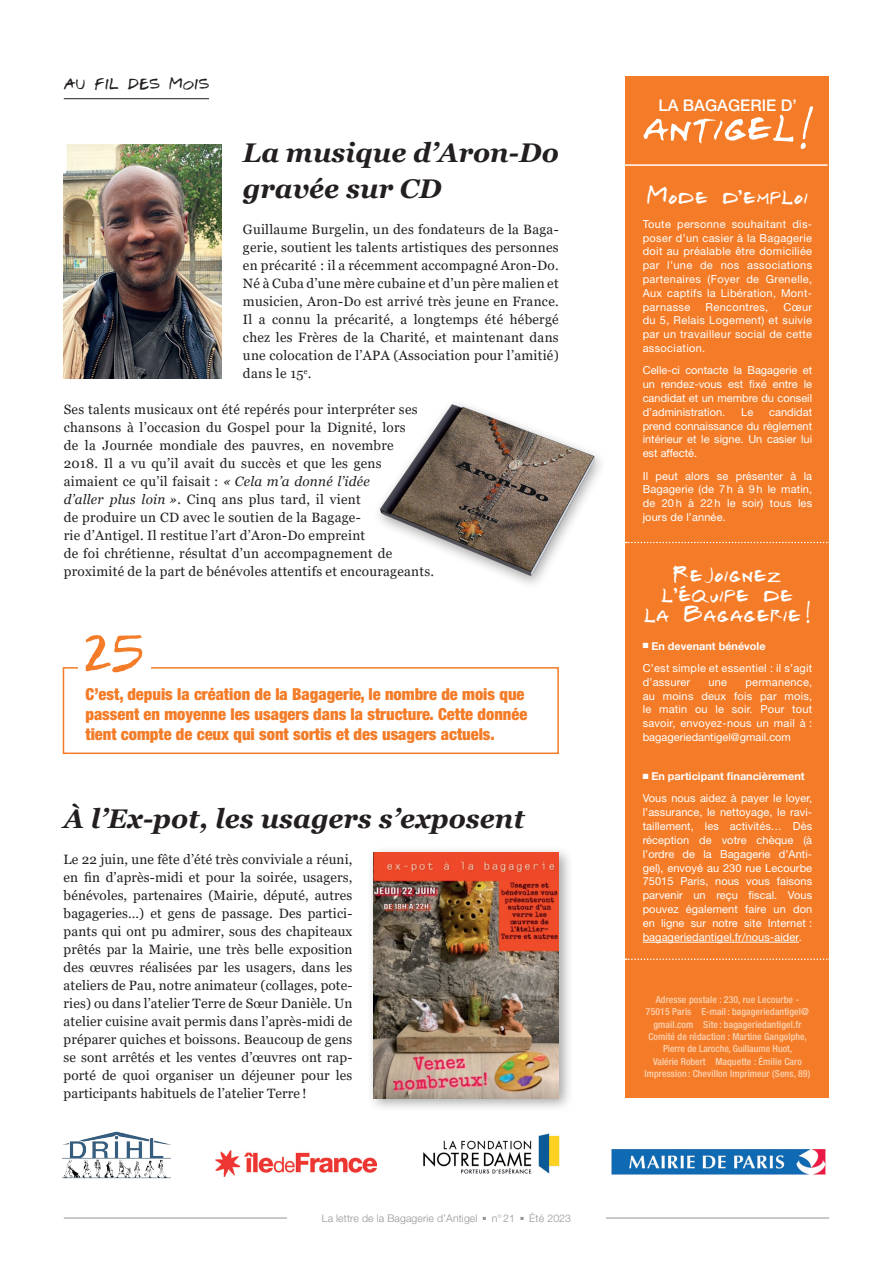
<style>
.page{position:relative;width:893px;height:1263px;background:#fff}
.page>*{position:absolute;margin:0;border:0;box-sizing:border-box;transform-origin:0 0}
.folio{font:700 76.95px "Josef Xuerebs Friends";color:#f47c28}
.t1{font:italic 57.6px "Josef Xuerebs Friends";color:#fff}
.txt_courant{font:italic 700 30px "Josef Xuerebs Friends";letter-spacing:.02em;color:#fff}
.Titre_niveau_2{font:italic 700 27px/36px "Georgia";color:#231f20}
.Surtitre{font:italic 700 19.5px "Josef Xuerebs Friends";letter-spacing:.02em;color:#231f20}
.txt_courant-2{font:900 condensed 16.5px/19.8px "Helvetica Neue LT Std";color:#f47c28}
.t2{font:500 16.05px "Helvetica Neue LT Std";color:#fff}
.txt_courant-3{font:13.5px/18px "Georgia";letter-spacing:.02em;color:#231f20;text-align:justify}
.txt_courant-4{font:10.95px/13.8px "Helvetica Neue LT Std";letter-spacing:.01em;color:#fff;text-align:justify}
.txt_courant-5{font:10.95px "Helvetica Neue LT Std";letter-spacing:.03em;color:#fff}
.txt_courant-6{font:700 10.8px "Helvetica Neue LT Std";color:#fff}
.t3{font:300 10.5px "Helvetica Neue LT Std";letter-spacing:.01em;color:#939598}
.txt_courant-7{font:500 condensed 9.75px/12.3px "Helvetica Neue LT Std";letter-spacing:.01em;color:#fcd3b2;text-align:center}
.s1{font-style:italic}
</style>
<div class="page">
<hr style="left:64px;top:1218px;width:765px;height:1px;background:#939598">
<div style="left:287px;top:1214px;width:319px;height:8px;background:#fff"></div>
<img style="left:63px;top:1131px;width:108px;height:48px">
<img style="left:423px;top:1133px;width:137px;height:41px">
<img style="left:611px;top:1149px;width:215px;height:26px">
<img style="left:215px;top:1150px;width:162px;height:26px">
<div style="left:626px;top:77px;width:203px;height:1021px;background:#f47c28"></div>
<hr style="left:643px;top:942px;width:156px;height:1px;background:#fff">
<svg style="left:626px;top:542px;width:203px;height:1px"></svg>
<hr style="left:624px;top:164px;width:204px;height:2px;background:#fff">
<svg style="left:626px;top:958px;width:203px;height:2px"></svg>
<hr style="left:64px;top:98px;width:145px;height:1px;background:#231f20">
<div style="left:63px;top:667px;width:496px;height:87px;border:2px solid #f47c28"></div>
<div style="left:79px;top:616px;width:72px;height:57px;background:#fff"></div>
<img style="left:378px;top:404px;width:223px;height:179px">
<div style="left:366px;top:845px;width:208px;height:268px;background:#231f20;opacity:.4"></div>
<img style="left:374px;top:853px;width:185px;height:245px">
<img style="left:64px;top:144px;width:158px;height:234px">
<p class="Surtitre" style="left:64px;top:74px;width:147px">AU FIL DES MOIS</p>
<p class="Titre_niveau_2" style="left:243px;top:135px;width:317px">La musique d’Aron-Do gravée sur CD</p>
<p class="txt_courant-3" style="left:243px;top:221px;width:317px">Guillaume Burgelin, un des fondateurs de la Baga&shy;gerie, soutient les talents artistiques des personnes en précarité : il a récemment accompagné Aron-Do.<br>Né à Cuba d’une mère cubaine et d’un père malien et musicien, Aron-Do est arrivé très jeune en France.<br>Il a connu la précarité, a longtemps été hébergé chez les Frères de la Charité, et maintenant dans une colocation de l’APA (Association pour l’amitié) dans le 15<sup>e</sup>.</p>
<p class="txt_courant-3" style="left:64px;top:401px;width:372px;text-align:left">Ses talents musicaux ont été repérés pour interpréter ses chansons à l’occasion du Gospel pour la Dignité, lors<br>de la Journée mondiale des pauvres, en novembre<br>2018. Il a vu qu’il avait du succès et que les gens aimaient ce qu’il faisait : <span class="s1">« Cela m’a donné l’idée<br>d’aller plus loin ».</span> Cinq ans plus tard, il vient<br>de produire un CD avec le soutien de la Bagage-<br>rie d’Antigel. Il restitue l’art d’Aron-Do empreint<br>de foi chrétienne, résultat d’un accompagnement de proximité de la part de bénévoles attentifs et encourageants.</p>
<p class="folio" style="left:84px;top:609px;width:63px">25</p>
<p class="txt_courant-2" style="left:85px;top:684px;width:443px">C’est, depuis la création de la Bagagerie, le nombre de mois que passent en moyenne les usagers dans la structure. Cette donnée tient compte de ceux qui sont sortis et des usagers actuels.</p>
<p class="Titre_niveau_2" style="left:64px;top:801px;width:463px">À l’Ex-pot, les usagers s’exposent</p>
<p class="txt_courant-3" style="left:64px;top:851px;width:290px">Le 22 juin, une fête d’été très conviviale a réuni, en fin d’après-midi et pour la soirée, usagers, bénévoles, partenaires (Mairie, député, autres bagageries…) et gens de passage. Des partici&shy;pants qui ont pu admirer, sous des chapiteaux prêtés par la Mairie, une très belle exposition des œuvres réalisées par les usagers, dans les ateliers de Pau, notre animateur (collages, pote&shy;ries) ou dans l’atelier Terre de Sœur Danièle. Un atelier cuisine avait permis dans l’après-midi de préparer quiches et boissons. Beaucoup de gens se sont arrêtés et les ventes d’œuvres ont rap&shy;porté de quoi organiser un déjeuner pour les participants habituels de l’atelier Terre !</p>
<p class="t3" style="left:322px;top:1211px;width:157px">La lettre de la Bagagerie d’Antigel</p>
<p class="t3" style="left:483px;top:1211px;width:34px">■ n°21</p>
<p class="t3" style="left:520px;top:1211px;width:52px">■ Été 2023</p>
<p class="t2" style="left:658px;top:96px;width:140px">LA BAGAGERIE D’</p>
<p class="t1" style="left:799px;top:101px;width:17px">!</p>
<p class="t1" style="left:642px;top:95px;width:154px">ANTIGEL</p>
<p class="txt_courant" style="left:647px;top:180px;width:163px">Mode d’emploi</p>
<p class="txt_courant-4" style="left:643px;top:217px;width:171px">Toute personne souhaitant dis&shy;poser d’un casier à la Bagagerie doit au préalable être domiciliée par l’une de nos associations partenaires (Foyer de Grenelle, Aux captifs la Libération, Mont&shy;parnasse</p>
<p class="txt_courant-4" style="left:643px;top:300px;width:171px;text-indent:141px">Cœur du 5, Relais Logement) et suivie par un travailleur social de cette association.</p>
<p class="txt_courant-4" style="left:643px;top:363px;width:171px">Celle-ci contacte la Bagagerie et un rendez-vous est fixé entre le candidat et un membre du conseil d’administration.</p>
<p class="txt_courant-5" style="left:706px;top:300px;width:64px">Rencontres,</p>
<p class="txt_courant-4" style="left:643px;top:405px;width:171px;text-indent:127px">candidat prend connaissance du règlement intérieur et le signe. Un casier lui est affecté.</p>
<p class="txt_courant-4" style="left:643px;top:469px;width:171px">Il peut alors se présenter à la Bagagerie (de 7 h à 9 h le matin, de 20 h à 22 h le soir) tous les jours de l’année.</p>
<p class="txt_courant-4" style="left:741px;top:405px;width:14px">Le</p>
<p class="txt_courant" style="left:673px;top:558px;width:110px">Rejoignez</p>
<p class="txt_courant" style="left:661px;top:578px;width:134px">l’équipe de</p>
<p class="txt_courant" style="left:644px;top:598px;width:168px">la Bagagerie !</p>
<p class="txt_courant-6" style="left:643px;top:639px;width:124px">■ En devenant bénévole</p>
<p class="txt_courant-4" style="left:643px;top:661px;width:171px">C’est simple et essentiel : il s’agit d’assurer</p>
<p class="txt_courant-4" style="left:643px;top:675px;width:171px;text-indent:103px">permanence, au moins deux fois par mois, le matin ou le soir. Pour tout savoir, envoyez-nous un mail à : bagageriedantigel@gmail.com</p>
<p class="txt_courant-6" style="left:643px;top:770px;width:163px">■ En participant financièrement</p>
<p class="txt_courant-4" style="left:643px;top:791px;width:171px">Vous nous aidez à payer le loyer, l’assurance, le nettoyage, le ravi&shy;taillement, les activités… Dès réception de votre chèque (à l’ordre de la Bagagerie d’Anti&shy;gel), envoyé au 230 rue Lecourbe 75015 Paris, nous vous faisons parvenir un reçu fiscal. Vous pouvez également faire un don en ligne sur notre site Internet : bagageriedantigel.fr/nous-aider.</p>
<p class="txt_courant-4" style="left:708px;top:675px;width:20px">une</p>
<p class="txt_courant-7" style="left:645px;top:993px;width:167px">Adresse postale : 230, rue Lecourbe - 75015 Paris E-mail : bagageriedantigel@ gmail.com Site : bagageriedantigel.fr Comité de rédaction : Martine Gangolphe, Pierre de Laroche, Guillaume Huot,<br>Valérie Robert Maquette : Émilie Caro Impression : Chevillon Imprimeur (Sens, 89)</p>
</div>
